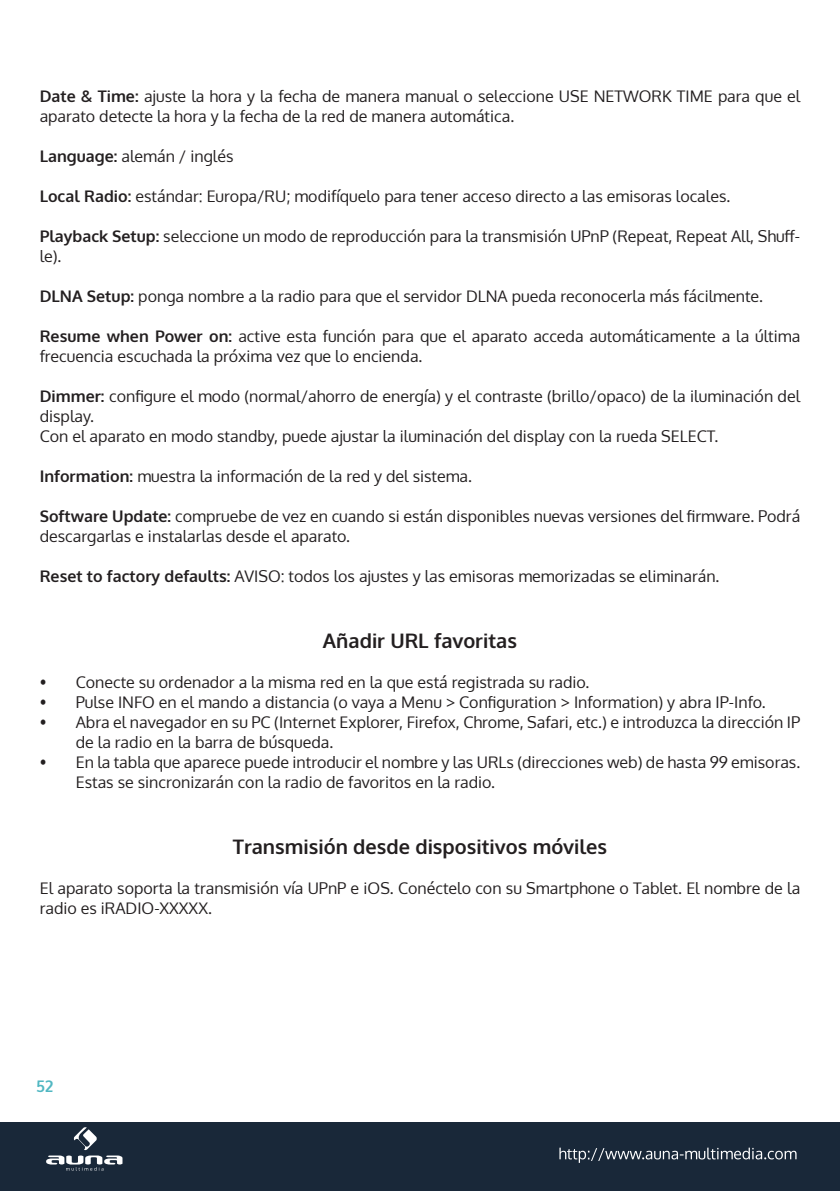
<style>
.page{position:relative;width:840px;height:1191px;background:#fff}
.page>*{position:absolute;margin:0;border:0;box-sizing:border-box;transform-origin:0 0}
.t1{font:700 20px "Oxygen";color:#231f20}
.t2{font:16px/20px "Oxygen";color:#231f20}
.t3{font:700 16px "Oxygen";color:#50b7c2}
.s1{font-weight:700}
</style>
<div class="page">
<div style="left:0;top:1123px;width:839px;height:68px;background:#192839"></div>
<svg style="left:559px;top:1147px;width:237px;height:15px"></svg>
<svg style="left:46px;top:1127px;width:76px;height:43px"></svg>
<p class="t2" style="left:40px;top:86px;width:761px"><span class="s1">Date &amp; Time:</span> ajuste la hora y la fecha de manera manual o seleccione USE NETWORK TIME para que el aparato detecte la hora y la fecha de la red de manera automática.</p>
<p class="t2" style="left:40px;top:146px;width:195px"><span class="s1">Language:</span> alemán / inglés</p>
<p class="t2" style="left:40px;top:186px;width:691px"><span class="s1">Local Radio:</span> estándar: Europa/RU; modifíquelo para tener acceso directo a las emisoras locales.</p>
<p class="t2" style="left:40px;top:226px;width:761px"><span class="s1">Playback Setup:</span> seleccione un modo de reproducción para la transmisión UPnP (Repeat, Repeat All, Shuff&shy;le).</p>
<p class="t2" style="left:40px;top:286px;width:724px"><span class="s1">DLNA Setup:</span> ponga nombre a la radio para que el servidor DLNA pueda reconocerla más fácilmente.</p>
<p class="t2" style="left:40px;top:326px;width:761px"><span class="s1">Resume when Power on:</span> active esta función para que el aparato acceda automáticamente a la última frecuencia escuchada la próxima vez que lo encienda.</p>
<p class="t2" style="left:40px;top:386px;width:761px"><span class="s1">Dimmer:</span> configure el modo (normal/ahorro de energía) y el contraste (brillo/opaco) de la iluminación del display.<br>Con el aparato en modo standby, puede ajustar la iluminación del display con la rueda SELECT.</p>
<p class="t2" style="left:40px;top:466px;width:433px"><span class="s1">Information:</span> muestra la información de la red y del sistema.</p>
<p class="t2" style="left:40px;top:506px;width:761px"><span class="s1">Software Update:</span> compruebe de vez en cuando si están disponibles nuevas versiones del firmware. Podrá descargarlas e instalarlas desde el aparato.</p>
<p class="t2" style="left:40px;top:566px;width:681px"><span class="s1">Reset to factory defaults:</span> AVISO: todos los ajustes y las emisoras memorizadas se eliminarán.</p>
<p class="t1" style="left:323px;top:628px;width:195px">Añadir URL favoritas</p>
<p class="t2" style="left:40px;top:672px;width:551px">• Conecte su ordenador a la misma red en la que está registrada su radio.</p>
<p class="t2" style="left:40px;top:692px;width:727px">• Pulse INFO en el mando a distancia (o vaya a Menu &gt; Configuration &gt; Information) y abra IP-Info.</p>
<p class="t2" style="left:76px;top:712px;width:725px;text-indent:-36px">• Abra el navegador en su PC (Internet Explorer, Firefox, Chrome, Safari, etc.) e introduzca la dirección IP de la radio en la barra de búsqueda.</p>
<p class="t2" style="left:76px;top:752px;width:725px;text-indent:-36px">• En la tabla que aparece puede introducir el nombre y las URLs (direcciones web) de hasta 99 emisoras.<br>Estas se sincronizarán con la radio de favoritos en la radio.</p>
<p class="t1" style="left:233px;top:834px;width:375px">Transmisión desde dispositivos móviles</p>
<p class="t2" style="left:40px;top:878px;width:761px">El aparato soporta la transmisión vía UPnP e iOS. Conéctelo con su Smartphone o Tablet. El nombre de la radio es iRADIO-XXXXX.</p>
<p class="t3" style="left:36px;top:1076px;width:19px">52</p>
</div>
